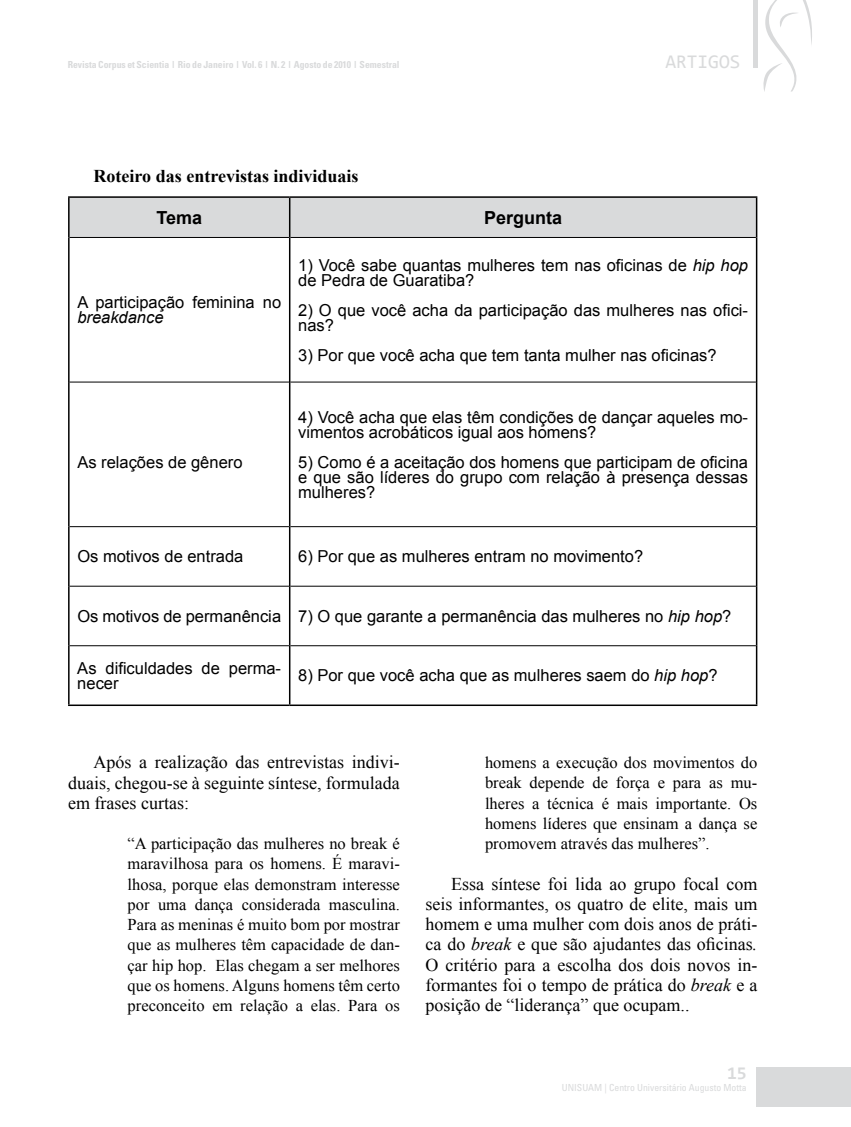
<style>
.page{position:relative;width:851px;height:1127px;background:#fff}
.page>*{position:absolute;margin:0;border:0;box-sizing:border-box;transform-origin:0 0}
.t1{font:19.5px "Consolas";color:#d9dadb}
.t2{font:18px/20.2px "Times New Roman";color:#000;text-align:justify}
.t3{font:700 18px "Times New Roman";color:#000}
.t4{font:700 18px "Arial";color:#000}
.t5{font:700 18px "Consolas";color:#d9dadb}
.t6{font:16.5px/15px "Arial";color:#000}
.t7{font:16.5px/20.2px "Times New Roman";color:#000;text-align:justify}
.t8{font:italic 16.5px "Arial";color:#000}
.t9{font:700 condensed 9.75px "Univers";color:#d9dadb}
.t10{font:9.75px "Univers 57 Condensed";color:#d9dadb}
.s1{font-style:italic}
</style>
<div class="page">
<div style="left:756px;top:1067px;width:94px;height:40px;background:#d9dadb"></div>
<hr style="left:753px;top:0;width:4px;height:68px;background:#d9dadb">
<svg style="left:757px;top:0;width:55px;height:92px"></svg>
<div style="left:70px;top:198px;width:685px;height:39px;background:#d9dadb"></div>
<hr style="left:70px;top:237px;width:219px;height:1px;background:#000">
<hr style="left:290px;top:237px;width:465px;height:1px;background:#000">
<hr style="left:70px;top:382px;width:219px;height:1px;background:#000">
<hr style="left:290px;top:382px;width:465px;height:1px;background:#000">
<hr style="left:70px;top:526px;width:219px;height:1px;background:#000">
<hr style="left:290px;top:526px;width:465px;height:1px;background:#000">
<hr style="left:70px;top:586px;width:219px;height:1px;background:#000">
<hr style="left:290px;top:586px;width:465px;height:1px;background:#000">
<hr style="left:70px;top:645px;width:219px;height:1px;background:#000">
<hr style="left:290px;top:645px;width:465px;height:1px;background:#000">
<hr style="left:68px;top:196px;width:222px;height:2px;background:#000">
<hr style="left:68px;top:198px;width:2px;height:39px;background:#000">
<hr style="left:290px;top:196px;width:467px;height:2px;background:#000">
<hr style="left:289px;top:198px;width:1px;height:39px;background:#000">
<hr style="left:755px;top:198px;width:2px;height:39px;background:#000">
<hr style="left:68px;top:237px;width:2px;height:145px;background:#000">
<hr style="left:289px;top:237px;width:1px;height:145px;background:#000">
<hr style="left:755px;top:237px;width:2px;height:145px;background:#000">
<hr style="left:68px;top:382px;width:2px;height:145px;background:#000">
<hr style="left:289px;top:382px;width:1px;height:145px;background:#000">
<hr style="left:755px;top:382px;width:2px;height:145px;background:#000">
<hr style="left:68px;top:527px;width:2px;height:59px;background:#000">
<hr style="left:289px;top:527px;width:1px;height:59px;background:#000">
<hr style="left:755px;top:527px;width:2px;height:59px;background:#000">
<hr style="left:68px;top:586px;width:2px;height:60px;background:#000">
<hr style="left:289px;top:586px;width:1px;height:60px;background:#000">
<hr style="left:755px;top:586px;width:2px;height:60px;background:#000">
<hr style="left:68px;top:646px;width:2px;height:58px;background:#000">
<hr style="left:289px;top:646px;width:1px;height:58px;background:#000">
<hr style="left:755px;top:646px;width:2px;height:58px;background:#000">
<hr style="left:68px;top:704px;width:222px;height:2px;background:#000">
<hr style="left:290px;top:704px;width:467px;height:2px;background:#000">
<p class="t9" style="left:68px;top:59px;width:333px">Revista Corpus et Scientia | Rio de Janeiro | Vol. 6 | N. 2 | Agosto de 2010 | Semestral</p>
<p class="t1" style="left:665px;top:49px;width:76px">ARTIGOS</p>
<p class="t3" style="left:94px;top:163px;width:266px">Roteiro das entrevistas individuais</p>
<p class="t4" style="left:156px;top:206px;width:47px">Tema</p>
<p class="t4" style="left:484px;top:206px;width:80px">Pergunta</p>
<p class="t6" style="left:77px;top:295px;width:205px">A participação feminina no</p>
<p class="t8" style="left:77px;top:307px;width:88px">breakdance</p>
<p class="t6" style="left:298px;top:258px;width:451px">1) Você sabe quantas mulheres tem nas oficinas de <span class="s1">hip hop </span>de Pedra de Guaratiba?</p>
<p class="t6" style="left:298px;top:303px;width:451px">2) O que você acha da participação das mulheres nas ofici&shy;nas?</p>
<p class="t6" style="left:298px;top:348px;width:420px">3) Por que você acha que tem tanta mulher nas oficinas?</p>
<p class="t6" style="left:77px;top:455px;width:167px">As relações de gênero</p>
<p class="t6" style="left:298px;top:410px;width:451px">4) Você acha que elas têm condições de dançar aqueles mo&shy;vimentos acrobáticos igual aos homens?</p>
<p class="t6" style="left:298px;top:455px;width:451px;text-align:justify">5) Como é a aceitação dos homens que participam de oficina e que são líderes do grupo com relação à presença dessas mulheres?</p>
<p class="t6" style="left:77px;top:549px;width:167px">Os motivos de entrada</p>
<p class="t6" style="left:298px;top:549px;width:346px">6) Por que as mulheres entram no movimento?</p>
<p class="t6" style="left:77px;top:609px;width:655px">Os motivos de permanência 7) O que garante a permanência das mulheres no <span class="s1">hip hop</span>?</p>
<p class="t6" style="left:77px;top:661px;width:205px">As dificuldades de perma&shy;necer</p>
<p class="t6" style="left:298px;top:668px;width:421px">8) Por que você acha que as mulheres saem do <span class="s1">hip hop</span>?</p>
<p class="t2" style="left:68px;top:752px;width:333px;text-indent:26px">Após a realização das entrevistas indivi&shy;duais, chegou-se à seguinte síntese, formulada em frases curtas:</p>
<p class="t7" style="left:128px;top:833px;width:274px">“A participação das mulheres no break é maravilhosa para os homens. É maravi&shy;lhosa, porque elas demonstram interesse por uma dança considerada masculina.<br>Para as meninas é muito bom por mostrar que as mulheres têm capacidade de dan&shy;çar hip hop. Elas chegam a ser melhores que os homens. Alguns homens têm certo preconceito em relação a elas. Para os</p>
<p class="t7" style="left:485px;top:752px;width:274px">homens a execução dos movimentos do break depende de força e para as mu&shy;lheres a técnica é mais importante. Os homens líderes que ensinam a dança se promovem através das mulheres”.</p>
<p class="t2" style="left:425px;top:873px;width:333px;text-indent:26px">Essa síntese foi lida ao grupo focal com seis informantes, os quatro de elite, mais um homem e uma mulher com dois anos de práti&shy;ca do <span class="s1">break</span> e que são ajudantes das oficinas<span class="s1">.<br></span>O critério para a escolha dos dois novos in&shy;formantes foi o tempo de prática do <span class="s1">break</span> e a posição de “liderança” que ocupam..</p>
<p class="t5" style="left:727px;top:1061px;width:21px">15</p>
<p class="t10" style="left:561px;top:1081px;width:186px">UNISUAM | Centro Universitário Augusto Motta</p>
</div>
